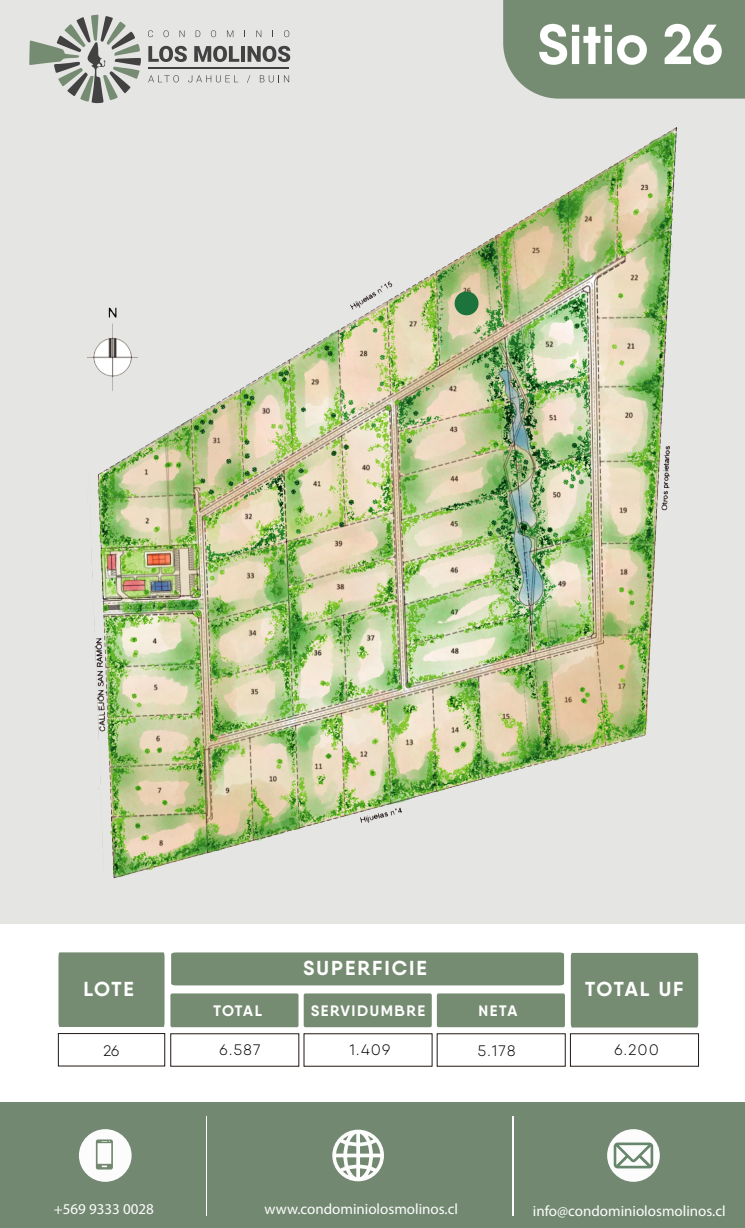
<style>
.page{position:relative;width:745px;height:1228px;background:#fff}
.page>*{position:absolute;margin:0;border:0;box-sizing:border-box;transform-origin:0 0}
.t1{font:700 56.25px "Qanelas";color:#fff}
.t2{font:700 20.12px "Qanelas";letter-spacing:.1em;color:#fff}
.t3{font:300 15.12px "Qanelas";letter-spacing:.1em;color:#070308}
.t4{font:700 15.12px "Qanelas";letter-spacing:.1em;color:#fff}
.t5{font:15px "Myriad Pro";color:#fdfdfd}
</style>
<div class="page">
<div style="left:0;top:0;width:744px;height:1113px;background:#e5e5e4"></div>
<div style="left:0;top:924px;width:744px;height:190px;background:#fff"></div>
<img style="left:87px;top:103px;width:591px;height:776px">
<svg style="left:148px;top:30px;width:5px;height:7px"></svg>
<svg style="left:163px;top:30px;width:6px;height:7px"></svg>
<svg style="left:179px;top:30px;width:5px;height:7px"></svg>
<svg style="left:195px;top:30px;width:5px;height:7px"></svg>
<svg style="left:211px;top:30px;width:5px;height:7px"></svg>
<svg style="left:227px;top:30px;width:6px;height:7px"></svg>
<svg style="left:256px;top:30px;width:5px;height:7px"></svg>
<svg style="left:284px;top:30px;width:5px;height:7px"></svg>
<svg style="left:148px;top:46px;width:39px;height:16px"></svg>
<svg style="left:194px;top:46px;width:45px;height:16px"></svg>
<hr style="left:241px;top:46px;width:4px;height:16px;background:#424242">
<svg style="left:247px;top:46px;width:43px;height:16px"></svg>
<hr style="left:148px;top:68px;width:141px;height:1px;background:#424242">
<svg style="left:148px;top:75px;width:31px;height:7px"></svg>
<svg style="left:188px;top:75px;width:50px;height:7px"></svg>
<svg style="left:260px;top:75px;width:29px;height:7px"></svg>
<svg style="left:29px;top:15px;width:112px;height:88px"></svg>
<div style="left:454px;top:291px;width:24px;height:24px;background:#1c743c;border-radius:50%"></div>
<div style="left:503px;top:0;width:241px;height:99px;background:#768c72"></div>
<div style="left:58px;top:1032px;width:107px;height:34px;border:1px solid #211915"></div>
<svg style="left:58px;top:952px;width:641px;height:76px;background:#859881"></svg>
<div style="left:0;top:1101px;width:744px;height:126px;background:#728871"></div>
<svg style="left:332px;top:1129px;width:52px;height:53px"></svg>
<hr style="left:206px;top:1115px;width:1px;height:100px;background:#fdfdfd">
<hr style="left:512px;top:1115px;width:1px;height:100px;background:#fdfdfd">
<div style="left:79px;top:1128px;width:52px;height:53px;background:#fcfcfc;border-radius:50%"></div>
<svg style="left:96px;top:1139px;width:17px;height:30px"></svg>
<svg style="left:606px;top:1128px;width:53px;height:53px"></svg>
<svg style="left:613px;top:1142px;width:39px;height:26px"></svg>
<h1 class="t1" style="left:537px;top:9px;width:186px">Sitio 26</h1>
<h2 class="t2" style="left:83px;top:976px;width:52px">LOTE</h2>
<h2 class="t2" style="left:303px;top:955px;width:125px">SUPERFICIE</h2>
<p class="t4" style="left:213px;top:1001px;width:50px">TOTAL</p>
<p class="t4" style="left:311px;top:1000px;width:116px">SERVIDUMBRE</p>
<p class="t4" style="left:478px;top:1000px;width:40px">NETA</p>
<h2 class="t2" style="left:584px;top:975px;width:100px">TOTAL UF</h2>
<p class="t3" style="left:103px;top:1041px;width:17px">26</p>
<p class="t3" style="left:219px;top:1040px;width:43px">6.587</p>
<p class="t3" style="left:349px;top:1040px;width:42px">1.409</p>
<p class="t3" style="left:477px;top:1041px;width:39px">5.178</p>
<p class="t3" style="left:614px;top:1040px;width:45px">6.200</p>
<p class="t5" style="left:54px;top:1199px;width:101px">+569 9333 0028</p>
<p class="t5" style="left:264px;top:1199px;width:195px">www.condominiolosmolinos.cl</p>
<p class="t5" style="left:532px;top:1200px;width:194px">info@condominiolosmolinos.cl</p>
</div>
